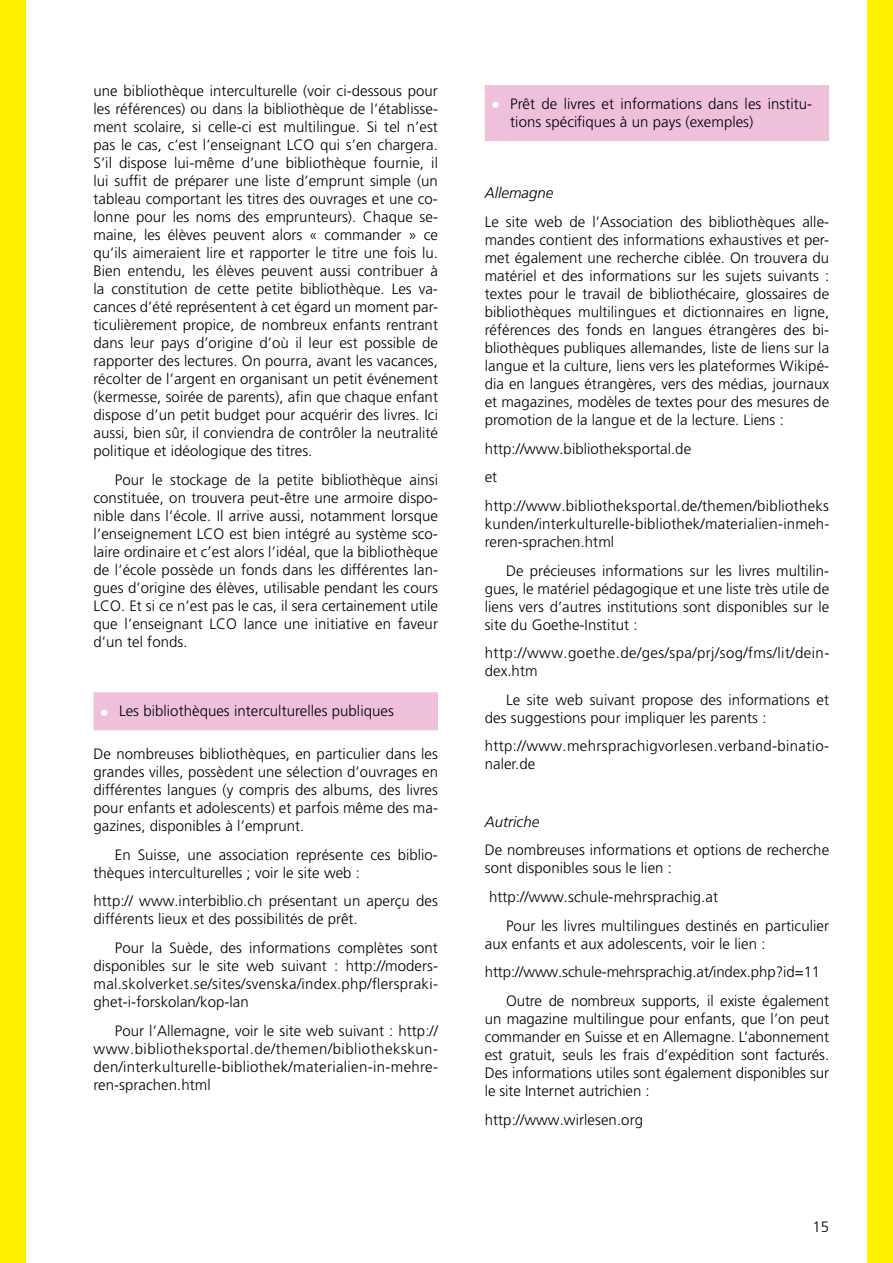
<style>
.page{position:relative;width:893px;height:1263px;background:#fff}
.page>*{position:absolute;margin:0;border:0;box-sizing:border-box;transform-origin:0 0}
.t1{font:300 15px/18px "Frutiger LT Pro";letter-spacing:.005em;color:#000;text-align:justify}
.t2{font:300 15px/18px "Frutiger LT Pro";letter-spacing:.03em;color:#000}
.t3{font:300 15px/18px "Frutiger LT Pro";letter-spacing:.025em;color:#000}
.t4{font:italic 300 15px "Frutiger LT Pro";letter-spacing:.005em;color:#000}
.t5{font:300 15px "Frutiger";color:#000}
.s1{font-weight:700;font-size:18px;color:#fff}
</style>
<div class="page">
<div style="left:94px;top:692px;width:344px;height:38px;background:#efc0d9"></div>
<div style="left:485px;top:85px;width:344px;height:56px;background:#efc0d9"></div>
<div style="left:0;top:0;width:26px;height:1263px;background:#fff200"></div>
<div style="left:867px;top:0;width:26px;height:1263px;background:#fff200"></div>
<p class="t1" style="left:94px;top:82px;width:346px">une bibliothèque interculturelle (voir ci-dessous pour les références) ou dans la bibliothèque de l’établisse&shy;ment scolaire, si celle-ci est multilingue. Si tel n’est pas le cas, c’est l’enseignant LCO qui s’en chargera.<br>S’il dispose lui-même d’une bibliothèque fournie, il lui suffit de préparer une liste d’emprunt simple (un tableau comportant les titres des ouvrages et une co&shy;lonne pour les noms des emprunteurs). Chaque se&shy;maine, les élèves peuvent alors « commander » ce qu’ils aimeraient lire et rapporter le titre une fois lu.<br>Bien entendu, les élèves peuvent aussi contribuer à la constitution de cette petite bibliothèque. Les va&shy;cances d’été représentent à cet égard un moment par&shy;ticulièrement propice, de nombreux enfants rentrant dans leur pays d’origine d’où il leur est possible de rapporter des lectures. On pourra, avant les vacances, récolter de l’argent en organisant un petit événement (kermesse, soirée de parents), afin que chaque enfant dispose d’un petit budget pour acquérir des livres. Ici aussi, bien sûr, il conviendra de contrôler la neutralité politique et idéologique des titres.</p>
<p class="t1" style="left:94px;top:471px;width:346px;text-indent:21px">Pour le stockage de la petite bibliothèque ainsi constituée, on trouvera peut-être une armoire dispo&shy;nible dans l’école. Il arrive aussi, notamment lorsque l’enseignement LCO est bien intégré au système sco&shy;laire ordinaire et c’est alors l’idéal, que la bibliothèque de l’école possède un fonds dans les différentes lan&shy;gues d’origine des élèves, utilisable pendant les cours LCO. Et si ce n’est pas le cas, il sera certainement utile que l’enseignant LCO lance une initiative en faveur d’un tel fonds.</p>
<p class="t1" style="left:100px;top:702px;width:295px"><span class="s1">•</span> Les bibliothèques interculturelles publiques</p>
<p class="t1" style="left:94px;top:745px;width:346px">De nombreuses bibliothèques, en particulier dans les grandes villes, possèdent une sélection d’ouvrages en différentes langues (y compris des albums, des livres pour enfants et adolescents) et parfois même des ma&shy;gazines, disponibles à l’emprunt.</p>
<p class="t1" style="left:94px;top:845px;width:346px;text-indent:21px">En Suisse, une association représente ces biblio&shy;thèques interculturelles ; voir le site web :</p>
<p class="t1" style="left:94px;top:892px;width:346px">http:// www.interbiblio.ch présentant un aperçu des différents lieux et des possibilités de prêt.</p>
<p class="t1" style="left:94px;top:939px;width:346px;text-indent:21px">Pour la Suède, des informations complètes sont disponibles sur le site web suivant : http://moders&shy;mal.skolverket.se/sites/svenska/index.php/flerspraki&shy;ghet-i-forskolan/kop-lan</p>
<p class="t1" style="left:94px;top:1021px;width:346px;text-indent:21px">Pour l’Allemagne, voir le site web suivant : http:// www.bibliotheksportal.de/themen/bibliothekskun&shy;den/interkulturelle-bibliothek/materialien-in-mehre&shy;ren-sprachen.html</p>
<p class="t1" style="left:510px;top:95px;width:303px;text-indent:-19px"><span class="s1">•</span> Prêt de livres et informations dans les institu&shy;tions spécifiques à un pays (exemples)</p>
<p class="t4" style="left:485px;top:184px;width:70px">Allemagne</p>
<p class="t1" style="left:485px;top:213px;width:346px">Le site web de l’Association des bibliothèques alle&shy;mandes contient des informations exhaustives et per&shy;met également une recherche ciblée. On trouvera du matériel et des informations sur les sujets suivants : textes pour le travail de bibliothécaire, glossaires de bibliothèques multilingues et dictionnaires en ligne, références des fonds en langues étrangères des bi&shy;bliothèques publiques allemandes, liste de liens sur la langue et la culture, liens vers les plateformes Wikipé&shy;dia en langues étrangères, vers des médias, journaux et magazines, modèles de textes pour des mesures de promotion de la langue et de la lecture. Liens :</p>
<p class="t1" style="left:485px;top:434px;width:346px;line-height:28.7px;text-align:left">http://www.bibliotheksportal.de<br>et http://www.bibliotheksportal.de/themen/bibliotheks</p>
<p class="t1" style="left:485px;top:515px;width:346px">kunden/interkulturelle-bibliothek/materialien-inmeh&shy;reren-sprachen.html</p>
<p class="t1" style="left:485px;top:561px;width:346px;text-indent:21px">De précieuses informations sur les livres multilin&shy;gues, le matériel pédagogique et une liste très utile de liens vers d’autres institutions sont disponibles sur le site du Goethe-Institut :</p>
<p class="t2" style="left:485px;top:644px;width:346px">http://www.goethe.de/ges/spa/prj/sog/fms/lit/dein&shy;dex.htm</p>
<p class="t1" style="left:485px;top:691px;width:346px;text-indent:21px">Le site web suivant propose des informations et des suggestions pour impliquer les parents :</p>
<p class="t3" style="left:485px;top:737px;width:346px">http://www.mehrsprachigvorlesen.verband-binatio&shy;naler.de</p>
<p class="t4" style="left:485px;top:813px;width:56px">Autriche</p>
<p class="t1" style="left:485px;top:841px;width:346px">De nombreuses informations et options de recherche sont disponibles sous le lien :</p>
<p class="t1" style="left:506px;top:883px;width:325px;line-height:28.7px;text-indent:-17px">http://www.schule-mehrsprachig.at<br>Pour les livres multilingues destinés en particulier</p>
<p class="t1" style="left:485px;top:934px;width:282px">aux enfants et aux adolescents, voir le lien :</p>
<p class="t1" style="left:485px;top:963px;width:337px">http://www.schule-mehrsprachig.at/index.php?id=11</p>
<p class="t1" style="left:506px;top:992px;width:325px">Outre de nombreux supports, il existe également</p>
<p class="t1" style="left:485px;top:1010px;width:346px">un magazine multilingue pour enfants, que l’on peut commander en Suisse et en Allemagne. L’abonnement est gratuit, seuls les frais d’expédition sont facturés.<br>Des informations utiles sont également disponibles sur le site Internet autrichien :</p>
<p class="t1" style="left:485px;top:1110px;width:160px">http://www.wirlesen.org</p>
<p class="t5" style="left:812px;top:1218px;width:18px">15</p>
</div>
